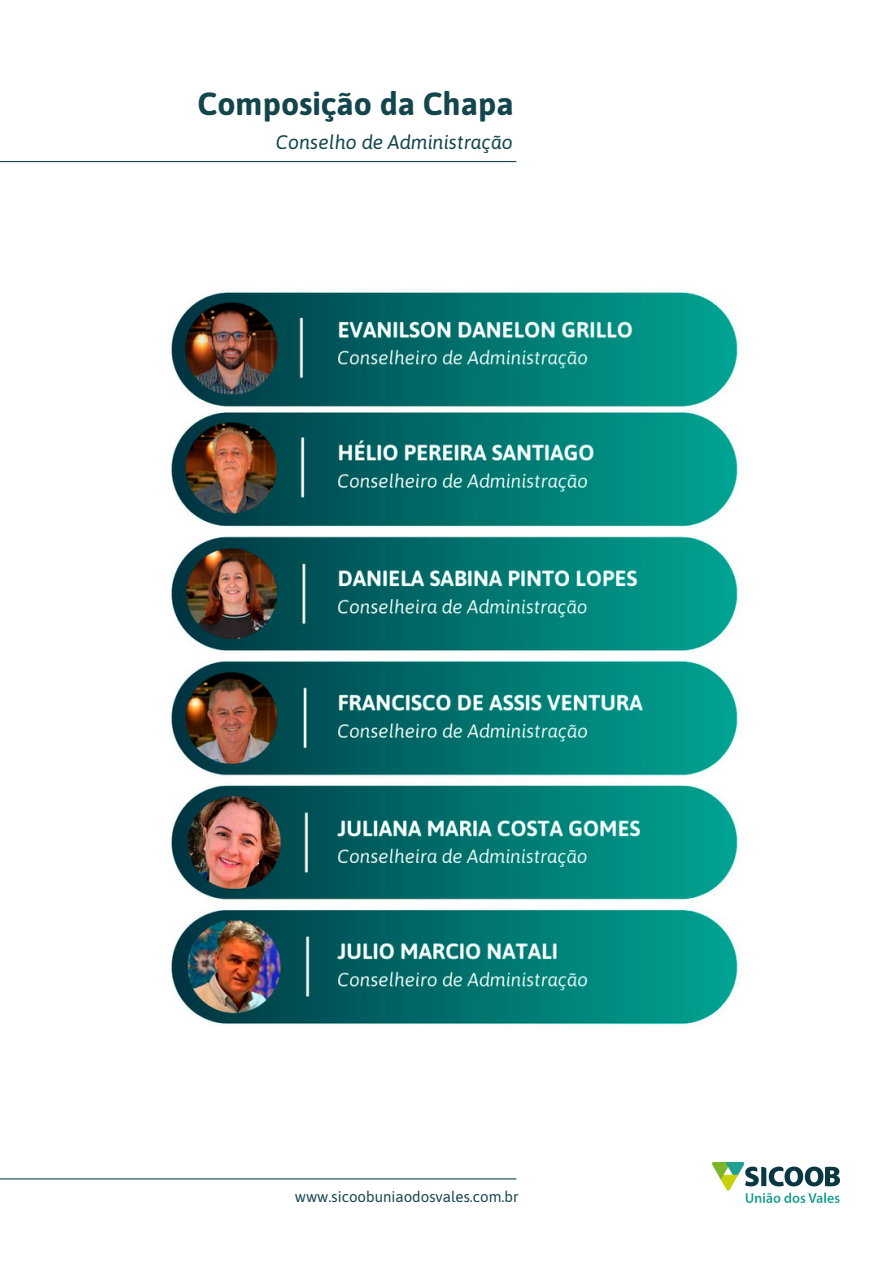
<style>
.page{position:relative;width:894px;height:1264px;background:#fff}
.page>*{position:absolute;margin:0;border:0;box-sizing:border-box;transform-origin:0 0}
.t1{font:700 31.95px "Asap";color:#13454c}
.t2{font:italic 19.5px "Asap";color:#13454c}
.t3{font:15px "Asap";color:#13454c}
</style>
<div class="page">
<img style="left:171px;top:290px;width:569px;height:736px">
<hr style="left:0;top:161px;width:516px;height:1px;background:#13454c">
<hr style="left:0;top:1178px;width:516px;height:1px;background:#13454c">
<img style="left:712px;top:1162px;width:127px;height:40px">
<p class="t1" style="left:198px;top:85px;width:317px">Composição da Chapa</p>
<p class="t2" style="left:276px;top:130px;width:238px">Conselho de Administração</p>
<p class="t3" style="left:295px;top:1187px;width:225px">www.sicoobuniaodosvales.com.br</p>
</div>
